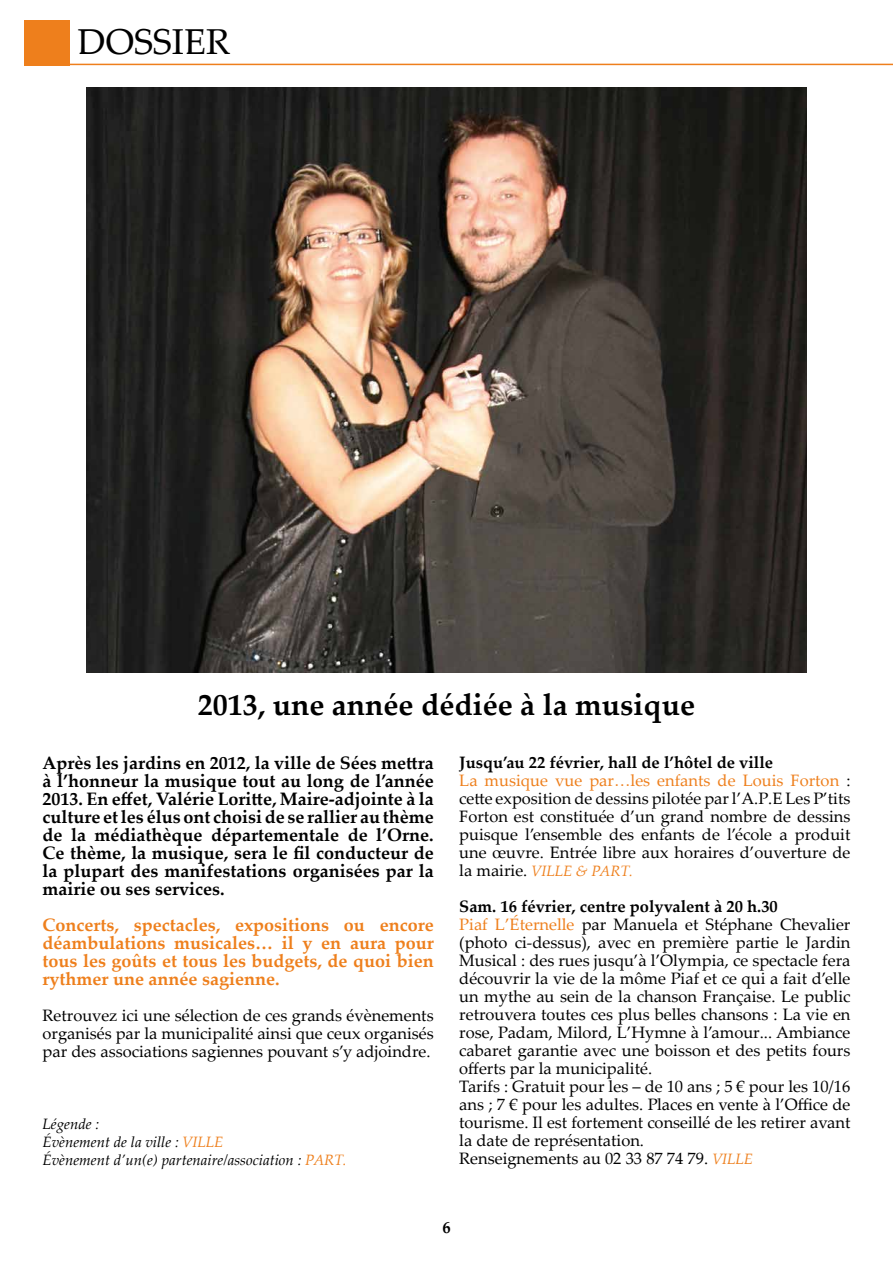
<style>
.page{position:relative;width:893px;height:1263px;background:#fff}
.page>*{position:absolute;margin:0;border:0;box-sizing:border-box;transform-origin:0 0}
.t1{font:36px "Palatino Linotype";color:#000}
.t2{font:700 30px "Palatino Linotype";color:#000}
.t3{font:700 18px/18px "Palatino Linotype";color:#000;text-align:justify}
.t4{font:700 18px/18px "Palatino Linotype";color:#ee7f1c;text-align:justify}
.t5{font:16.5px/18px "Palatino Linotype";color:#000}
.t6{font:700 16.5px "Palatino Linotype";color:#000}
.t7{font:italic 15px/18px "Palatino Linotype";color:#000}
.t8{font:italic 15px "Palatino Linotype";color:#ee7f1c}
.s1{color:#ee7f1c}
.s2{font-weight:700}
.s3{font-style:normal;font-size:16.5px;color:#000}
.s4{font-style:italic;font-size:15px;color:#ee7f1c}
</style>
<div class="page">
<div style="left:24px;top:20px;width:45px;height:45px;background:#ee7f1c"></div>
<hr style="left:68px;top:64px;width:825px;height:1px;background:#ee7f1c">
<img style="left:87px;top:87px;width:719px;height:585px">
<h1 class="t1" style="left:78px;top:17px;width:154px">DOSSIER</h1>
<h2 class="t2" style="left:198px;top:684px;width:499px">2013, une année dédiée à la musique</h2>
<p class="t3" style="left:43px;top:753px;width:393px">Après les jardins en 2012, la ville de Sées mettra à l’honneur la musique tout au long de l’année 2013. En effet, Valérie Loritte, Maire-adjointe à la culture et les élus ont choisi de se rallier au thème de la médiathèque départementale de l’Orne.<br>Ce thème, la musique, sera le fil conducteur de la plupart des manifestations organisées par la mairie ou ses services.</p>
<p class="t4" style="left:43px;top:915px;width:393px">Concerts, spectacles, expositions ou encore déambulations musicales… il y en aura pour tous les goûts et tous les budgets, de quoi bien rythmer une année sagienne.</p>
<p class="t5" style="left:43px;top:1005px;width:393px;text-align:justify">Retrouvez ici une sélection de ces grands évènements organisés par la municipalité ainsi que ceux organisés par des associations sagiennes pouvant s’y adjoindre.</p>
<p class="t7" style="left:43px;top:1114px;width:306px">Légende :<br>Évènement de la ville : <span class="s1">VILLE<br></span>Évènement d’un(e) partenaire/association : <span class="s1">PART.</span></p>
<p class="t5" style="left:459px;top:752px;width:393px"><span class="s2">Jusqu’au 22 février, hall de l’hôtel de ville<br></span><span class="s1">La musique vue par…les enfants de Louis Forton</span> : cette exposition de dessins pilotée par l’A.P.E Les P’tits Forton est constituée d’un grand nombre de dessins puisque l’ensemble des enfants de l’école a produit une œuvre. Entrée libre aux horaires d’ouverture de</p>
<p class="t8" style="left:459px;top:860px;width:175px"><span class="s3">la mairie.</span> VILLE &amp; PART.</p>
<p class="t5" style="left:459px;top:896px;width:393px"><span class="s2">Sam. 16 février, centre polyvalent à 20 h.30<br></span><span class="s1">Piaf L’Éternelle</span> par Manuela et Stéphane Chevalier (photo ci-dessus), avec en première partie le Jardin Musical : des rues jusqu’à l’Olympia, ce spectacle fera découvrir la vie de la môme Piaf et ce qui a fait d’elle un mythe au sein de la chanson Française. Le public retrouvera toutes ces plus belles chansons : La vie en rose, Padam, Milord, L’Hymne à l’amour... Ambiance cabaret garantie avec une boisson et des petits fours offerts par la municipalité.<br>Tarifs : Gratuit pour les – de 10 ans ; 5 € pour les 10/16 ans ; 7 € pour les adultes. Places en vente à l’Office de tourisme. Il est fortement conseillé de les retirer avant la date de représentation.<br>Renseignements au 02 33 87 74 79. <span class="s4">VILLE</span></p>
<p class="t6" style="left:442px;top:1215px;width:10px">6</p>
</div>
